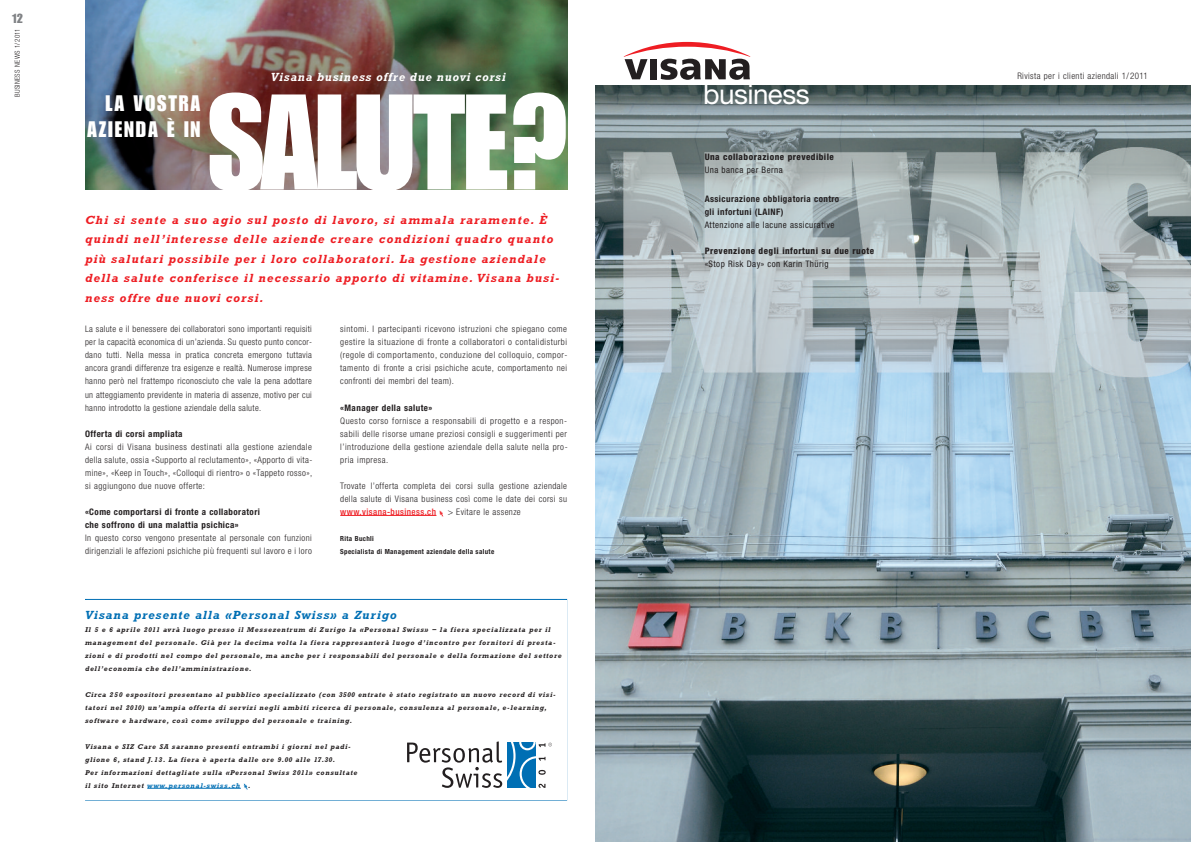
<style>
.page{position:relative;width:1191px;height:842px;background:#fff}
.page>*{position:absolute;margin:0;border:0;box-sizing:border-box;transform-origin:0 0}
.t1{font:133px "Impact";letter-spacing:-.03em;color:#fff;scale:.96 1}
.t2{font:27.8px "Helvetica Neue";letter-spacing:-.02em;color:#fff}
.t3{font:22px/26px "Impact";letter-spacing:.085em;color:#fff;text-align:right}
.t4{font:13px "Impact";color:#808285}
.t5{font:italic 700 12px/19.5px "Rockwell";letter-spacing:.09em;color:#ee1d23}
.t6{font:italic 700 12px "Rockwell";letter-spacing:.08em;color:#006fb4}
.t7{font:italic 700 12px "Rockwell";letter-spacing:.075em;color:#fff;scale:.96 1}
.t8{font:300 condensed 9px/13px "Helvetica Neue";letter-spacing:.05em;color:#231f20;text-align:justify}
.t9{font:700 condensed 9px/13px "Helvetica Neue";letter-spacing:.05em;color:#231f20}
.t10{font:condensed 9px "Helvetica Neue";letter-spacing:.045em;color:#231f20}
.t11{font:800 condensed 9px "Helvetica Neue";letter-spacing:.05em;color:#231f20}
.t12{font:500 condensed 9px "Helvetica Neue";letter-spacing:.045em;color:#ee1d23}
.t13{font:italic 700 7px/13px "Rockwell";letter-spacing:.11em;color:#231f20}
.t14{font:700 condensed 7px/13px "Helvetica Neue";letter-spacing:.05em;color:#231f20}
.t15{font:300 condensed 7px "Helvetica Neue";letter-spacing:.05em;color:#231f20}
.s1{color:#006fb4}
</style>
<div class="page">
<img style="left:595px;top:85px;width:596px;height:757px">
<svg style="left:624px;top:42px;width:126px;height:38px"></svg>
<img style="left:85px;top:0;width:482px;height:189px">
<hr style="left:340px;top:515px;width:96px;height:1px;background:#ee1d23">
<svg style="left:439px;top:510px;width:4px;height:7px"></svg>
<hr style="left:147px;top:788px;width:94px;height:1px;background:#006fb4">
<svg style="left:243px;top:783px;width:5px;height:7px"></svg>
<svg style="left:407px;top:741px;width:145px;height:47px"></svg>
<h3 class="t4" style="left:12px;top:14px;width:13px">12</h3>
<p class="t15" style="left:15px;top:97px;width:70px;rotate:-90deg">BUSINESS NEWS 1/2011</p>
<h3 class="t3" style="left:87px;top:92px;width:115px">LA VOSTRA<br>AZIENDA È IN</h3>
<h3 class="t7" style="left:271px;top:72px;width:246px">Visana business offre due nuovi corsi</h3>
<h1 class="t1" style="left:208px;top:94px;width:379px">SALUTE?</h1>
<p class="t5" style="left:85px;top:211px;width:475px">Chi si sente a suo agio sul posto di lavoro, si ammala raramente. È quindi nell’interesse delle aziende creare condizioni quadro quanto più salutari possibile per i loro collaboratori. La gestione aziendale della salute conferisce il necessario apporto di vitamine. Visana busi&shy;ness offre due nuovi corsi.</p>
<p class="t8" style="left:85px;top:324px;width:228px">La salute e il benessere dei collaboratori sono importanti requisiti per la capacità economica di un’azienda. Su questo punto concor&shy;dano tutti. Nella messa in pratica concreta emergono tuttavia ancora grandi differenze tra esigenze e realtà. Numerose imprese hanno però nel frattempo riconosciuto che vale la pena adottare un atteggiamento previdente in materia di assenze, motivo per cui hanno introdotto la gestione aziendale della salute.</p>
<p class="t9" style="left:85px;top:428px;width:99px">Offerta di corsi ampliata</p>
<p class="t8" style="left:85px;top:441px;width:229px">Ai corsi di Visana business destinati alla gestione aziendale della salute, ossia «Supporto al reclutamento», «Apporto di vita&shy;mine», «Keep in Touch», «Colloqui di rientro» o «Tappeto rosso», si aggiungono due nuove offerte:</p>
<p class="t9" style="left:85px;top:506px;width:176px">«Come comportarsi di fronte a collaboratori che soffrono di una malattia psichica»</p>
<p class="t8" style="left:85px;top:532px;width:228px">In questo corso vengono presentate al personale con funzioni dirigenziali le affezioni psichiche più frequenti sul lavoro e i loro</p>
<p class="t8" style="left:340px;top:324px;width:229px">sintomi. I partecipanti ricevono istruzioni che spiegano come gestire la situazione di fronte a collaboratori o contalidisturbi (regole di comportamento, conduzione del colloquio, compor&shy;tamento di fronte a crisi psichiche acute, comportamento nei confronti dei membri del team).</p>
<p class="t9" style="left:340px;top:402px;width:94px">«Manager della salute»</p>
<p class="t8" style="left:340px;top:415px;width:229px">Questo corso fornisce a responsabili di progetto e a respon&shy;sabili delle risorse umane preziosi consigli e suggerimenti per l’introduzione della gestione aziendale della salute nella pro&shy;pria impresa.</p>
<p class="t8" style="left:340px;top:480px;width:228px">Trovate l’offerta completa dei corsi sulla gestione aziendale della salute di Visana business così come le date dei corsi su</p>
<p class="t12" style="left:340px;top:508px;width:97px">www.visana-business.ch</p>
<p class="t8" style="left:447px;top:506px;width:75px">&gt; Evitare le assenze</p>
<p class="t14" style="left:340px;top:532px;width:155px">Rita Buchli<br>Specialista di Management aziendale della salute</p>
<h3 class="t6" style="left:85px;top:610px;width:313px">Visana presente alla «Personal Swiss» a Zurigo</h3>
<p class="t13" style="left:85px;top:623px;width:478px">Il 5 e 6 aprile 2011 avrà luogo presso il Messezentrum di Zurigo la «Personal Swiss» − la fiera specializzata per il management del personale. Già per la decima volta la fiera rappresanterà luogo d’incontro per fornitori di presta&shy;zioni e di prodotti nel compo del personale, ma anche per i responsabili del personale e della formazione del settore dell’economia che dell’amministrazione.</p>
<p class="t13" style="left:85px;top:688px;width:472px">Circa 250 espositori presentano al pubblico specializzato (con 3500 entrate è stato registrato un nuovo record di visi&shy;tatori nel 2010) un’ampia offerta di servizi negli ambiti ricerca di personale, consulenza al personale, e-learning, software e hardware, così come sviluppo del personale e training.</p>
<p class="t13" style="left:85px;top:740px;width:274px">Visana e SIZ Care SA saranno presenti entrambi i giorni nel padi&shy;glione 6, stand J.13. La fiera è aperta dalle ore 9.00 alle 17.30.<br>Per informazioni dettagliate sulla «Personal Swiss 2011» consultate il sito Internet <span class="s1">www.personal-swiss.ch</span> .</p>
<h2 class="t2" style="left:703px;top:85px;width:108px">business</h2>
<p class="t11" style="left:704px;top:153px;width:131px">Una collaborazione prevedibile</p>
<p class="t10" style="left:704px;top:166px;width:80px">Una banca per Berna</p>
<p class="t9" style="left:704px;top:194px;width:136px">Assicurazione obbligatoria contro gli infortuni (LAINF)</p>
<p class="t10" style="left:704px;top:222px;width:131px">Attenzione alle lacune assicurative</p>
<p class="t11" style="left:704px;top:248px;width:171px">Prevenzione degli infortuni su due ruote</p>
<p class="t10" style="left:704px;top:261px;width:125px">«Stop Risk Day» con Karin Thürig</p>
<p class="t8" style="left:1017px;top:70px;width:132px">Rivista per i clienti aziendali 1/2011</p>
</div>
